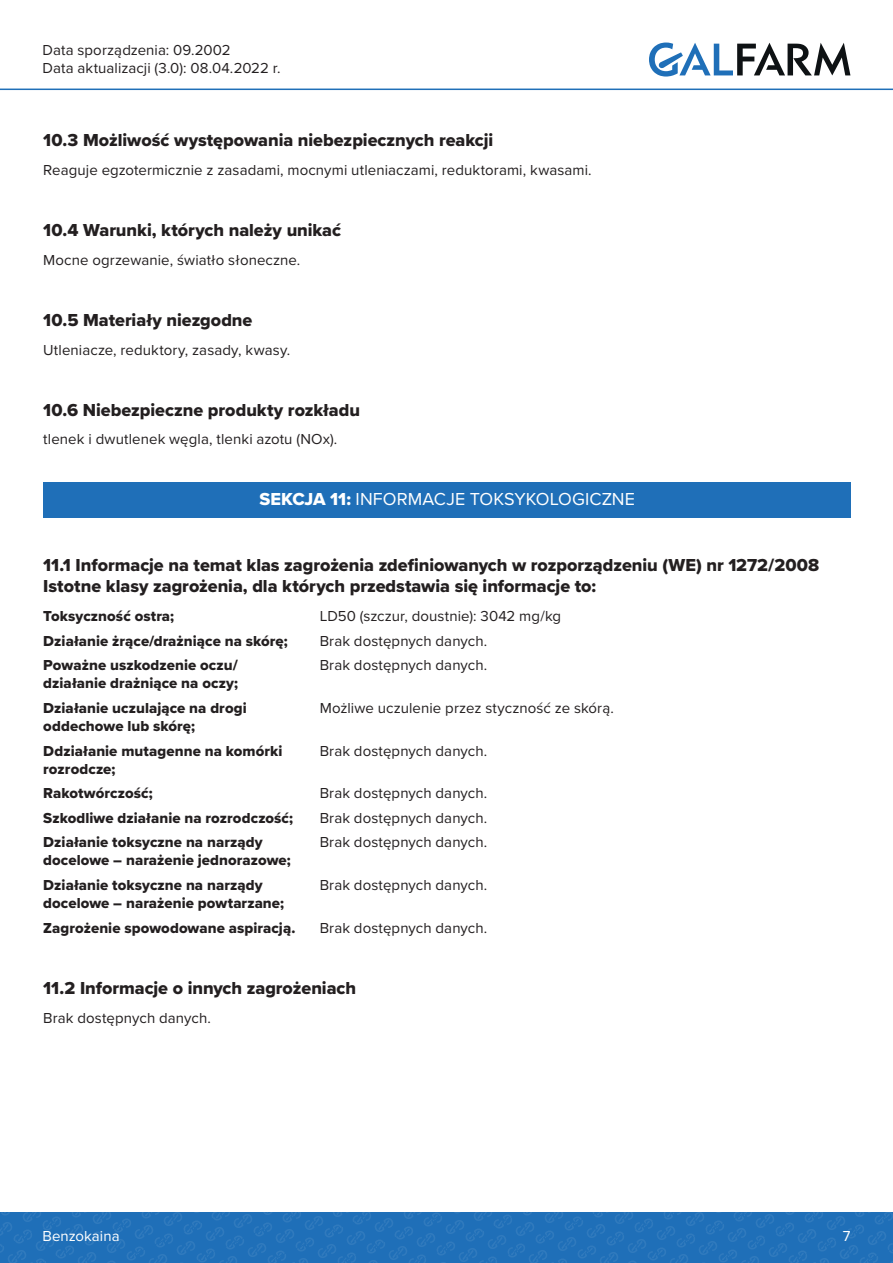
<style>
.page{position:relative;width:893px;height:1263px;background:#fff}
.page>*{position:absolute;margin:0;border:0;box-sizing:border-box;transform-origin:0 0}
.Punkty{font:18px "Proxima Nova Extrabld";color:#231f20}
.Sekcje{font:18px "Proxima Nova";letter-spacing:.005em;color:#fff}
.Dzielowy{font:15px/18px "Proxima Nova";letter-spacing:.005em;color:#231f20}
.Dzielowy_lewa{font:15px/18px "Proxima Nova Extrabld";letter-spacing:.005em;color:#231f20}
.t1{font:15px "Proxima Nova";letter-spacing:.005em;color:#fff}
.s1{font-family:"Proxima Nova Extrabld"}
</style>
<div class="page">
<svg style="left:0;top:1212px;width:893px;height:51px;background:#2170b8"></svg>
<svg style="left:649px;top:43px;width:201px;height:34px"></svg>
<hr style="left:0;top:89px;width:893px;height:1px;background:#1f6fb8">
<div style="left:43px;top:483px;width:808px;height:35px;background:#1f6fb8"></div>
<p class="Dzielowy" style="left:43px;top:40px;width:239px">Data sporządzenia: 09.2002<br>Data aktualizacji (3.0): 08.04.2022 r.</p>
<p class="Punkty" style="left:43px;top:127px;width:452px">10.3 Możliwość występowania niebezpiecznych reakcji</p>
<p class="Dzielowy" style="left:43px;top:160px;width:550px">Reaguje egzotermicznie z zasadami, mocnymi utleniaczami, reduktorami, kwasami.</p>
<p class="Punkty" style="left:43px;top:216px;width:299px">10.4 Warunki, których należy unikać</p>
<p class="Dzielowy" style="left:43px;top:250px;width:259px">Mocne ogrzewanie, światło słoneczne.</p>
<p class="Punkty" style="left:43px;top:306px;width:211px">10.5 Materiały niezgodne</p>
<p class="Dzielowy" style="left:43px;top:340px;width:249px">Utleniacze, reduktory, zasady, kwasy.</p>
<p class="Punkty" style="left:43px;top:396px;width:318px">10.6 Niebezpieczne produkty rozkładu</p>
<p class="Dzielowy" style="left:43px;top:430px;width:296px">tlenek i dwutlenek węgla, tlenki azotu (NOx).</p>
<p class="Sekcje" style="left:259px;top:486px;width:377px"><span class="s1">SEKCJA 11:</span> INFORMACJE TOKSYKOLOGICZNE</p>
<p class="Punkty" style="left:43px;top:551px;width:777px">11.1 Informacje na temat klas zagrożenia zdefiniowanych w rozporządzeniu (WE) nr 1272/2008</p>
<p class="Punkty" style="left:43px;top:573px;width:554px">Istotne klasy zagrożenia, dla których przedstawia się informacje to:</p>
<p class="Dzielowy_lewa" style="left:43px;top:607px;width:132px">Toksyczność ostra;</p>
<p class="Dzielowy" style="left:320px;top:606px;width:243px">LD50 (szczur, doustnie): 3042 mg/kg</p>
<p class="Dzielowy_lewa" style="left:43px;top:632px;width:246px">Działanie żrące/drażniące na skórę;</p>
<p class="Dzielowy" style="left:320px;top:631px;width:169px">Brak dostępnych danych.</p>
<p class="Dzielowy_lewa" style="left:43px;top:656px;width:196px">Poważne uszkodzenie oczu/ działanie drażniące na oczy;</p>
<p class="Dzielowy" style="left:320px;top:656px;width:169px">Brak dostępnych danych.</p>
<p class="Dzielowy_lewa" style="left:43px;top:699px;width:205px">Działanie uczulające na drogi oddechowe lub skórę;</p>
<p class="Dzielowy" style="left:320px;top:698px;width:296px">Możliwe uczulenie przez styczność ze skórą.</p>
<p class="Dzielowy_lewa" style="left:43px;top:741px;width:241px">Ddziałanie mutagenne na komórki rozrodcze;</p>
<p class="Dzielowy" style="left:320px;top:741px;width:169px">Brak dostępnych danych.</p>
<p class="Dzielowy_lewa" style="left:43px;top:784px;width:111px">Rakotwórczość;</p>
<p class="Dzielowy" style="left:320px;top:784px;width:169px">Brak dostępnych danych.</p>
<p class="Dzielowy_lewa" style="left:43px;top:809px;width:251px">Szkodliwe działanie na rozrodczość;</p>
<p class="Dzielowy" style="left:320px;top:808px;width:169px">Brak dostępnych danych.</p>
<p class="Dzielowy_lewa" style="left:43px;top:833px;width:249px">Działanie toksyczne na narządy docelowe – narażenie jednorazowe;</p>
<p class="Dzielowy" style="left:320px;top:833px;width:169px">Brak dostępnych danych.</p>
<p class="Dzielowy_lewa" style="left:43px;top:876px;width:242px">Działanie toksyczne na narządy docelowe – narażenie powtarzane;</p>
<p class="Dzielowy" style="left:320px;top:875px;width:169px">Brak dostępnych danych.</p>
<p class="Dzielowy_lewa" style="left:43px;top:918px;width:254px">Zagrożenie spowodowane aspiracją.</p>
<p class="Dzielowy" style="left:320px;top:918px;width:169px">Brak dostępnych danych.</p>
<p class="Punkty" style="left:43px;top:974px;width:314px">11.2 Informacje o innych zagrożeniach</p>
<p class="Dzielowy" style="left:43px;top:1008px;width:169px">Brak dostępnych danych.</p>
<p class="t1" style="left:43px;top:1224px;width:79px">Benzokaina</p>
<p class="t1" style="left:843px;top:1224px;width:9px">7</p>
</div>
